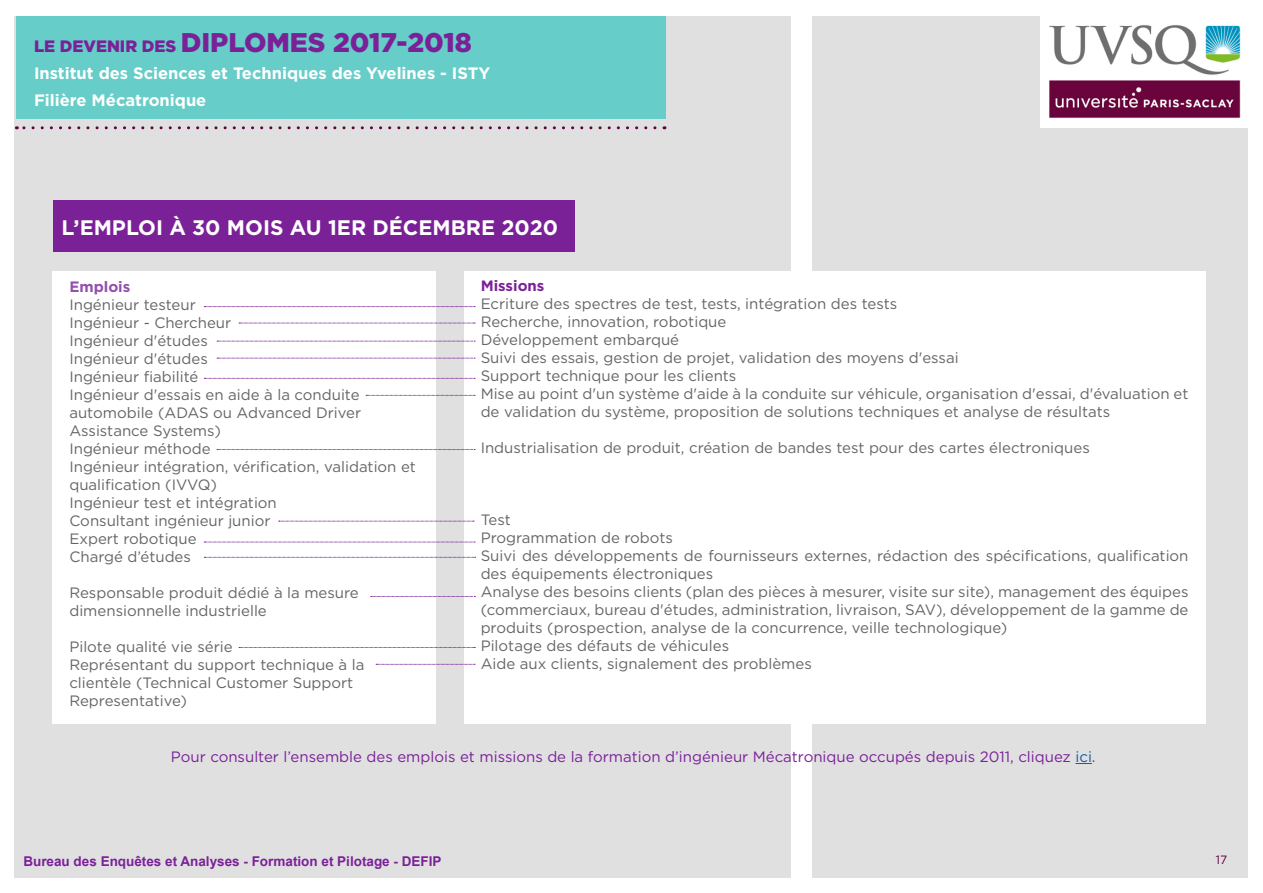
<style>
.page{position:relative;width:1263px;height:893px;background:#fff}
.page>*{position:absolute;margin:0;border:0;box-sizing:border-box;transform-origin:0 0}
.t1{font:900 27px "Gotham";color:#7b2198}
.t2{font:700 21px "Gotham";color:#fff}
.t3{font:700 16.5px "Gotham";color:#fff}
.t4{font:15px/18px "Gotham";color:#646567}
.t5{font:15px "Gotham";color:#7b2198}
.t6{font:700 15px "Gotham";color:#7b2198}
.t7{font:700 15px "Gotham";color:#954ead}
.t8{font:700 13.5px "Arial";color:#7b2198}
.t9{font:12px "Gotham";color:#63003c}
.s1{font-size:16.5px}
.s2{color:#175d9e}
</style>
<div class="page">
<div style="left:15px;top:16px;width:776px;height:861px;background:#e0e0e1"></div>
<div style="left:812px;top:16px;width:436px;height:861px;background:#e0e0e1"></div>
<img style="left:1041px;top:16px;width:207px;height:112px">
<div style="left:16px;top:17px;width:649px;height:102px;background:#66cdc8"></div>
<div style="left:52px;top:271px;width:384px;height:453px;background:#fff"></div>
<svg style="left:16px;top:126px;width:639px;height:3px"></svg>
<div style="left:464px;top:271px;width:741px;height:453px;background:#fff"></div>
<svg style="left:1075px;top:763px;width:17px;height:1px"></svg>
<svg style="left:204px;top:306px;width:271px;height:1px"></svg>
<svg style="left:217px;top:341px;width:258px;height:1px"></svg>
<svg style="left:204px;top:378px;width:271px;height:1px"></svg>
<svg style="left:217px;top:449px;width:258px;height:1px"></svg>
<svg style="left:239px;top:323px;width:236px;height:1px"></svg>
<svg style="left:217px;top:358px;width:258px;height:1px"></svg>
<svg style="left:376px;top:664px;width:99px;height:1px"></svg>
<svg style="left:204px;top:542px;width:271px;height:1px"></svg>
<svg style="left:204px;top:557px;width:272px;height:1px"></svg>
<svg style="left:239px;top:647px;width:236px;height:1px"></svg>
<svg style="left:371px;top:596px;width:104px;height:1px"></svg>
<svg style="left:279px;top:521px;width:195px;height:1px"></svg>
<div style="left:53px;top:201px;width:522px;height:51px;background:#7b2198"></div>
<svg style="left:366px;top:395px;width:109px;height:1px"></svg>
<p class="t1" style="left:34px;top:24px;width:439px"><span class="s1">LE DEVENIR DES</span> DIPLOMES 2017-2018</p>
<p class="t3" style="left:34px;top:62px;width:458px">Institut des Sciences et Techniques des Yvelines - ISTY</p>
<p class="t3" style="left:34px;top:89px;width:174px">Filière Mécatronique</p>
<p class="t2" style="left:61px;top:213px;width:498px">L’EMPLOI À 30 MOIS AU 1ER DÉCEMBRE 2020</p>
<p class="t7" style="left:69px;top:277px;width:62px">Emplois</p>
<p class="t4" style="left:69px;top:295px;width:128px">Ingénieur testeur</p>
<p class="t4" style="left:69px;top:313px;width:163px">Ingénieur - Chercheur</p>
<p class="t4" style="left:69px;top:331px;width:140px">Ingénieur d'études</p>
<p class="t4" style="left:69px;top:349px;width:140px">Ingénieur d'études</p>
<p class="t4" style="left:69px;top:367px;width:130px">Ingénieur fiabilité</p>
<p class="t4" style="left:69px;top:385px;width:293px;text-align:justify">Ingénieur d'essais en aide à la conduite automobile (ADAS ou Advanced Driver Assistance Systems)</p>
<p class="t4" style="left:69px;top:439px;width:143px">Ingénieur méthode</p>
<p class="t4" style="left:69px;top:457px;width:348px">Ingénieur intégration, vérification, validation et qualification (IVVQ)</p>
<p class="t4" style="left:69px;top:493px;width:209px">Ingénieur test et intégration</p>
<p class="t4" style="left:69px;top:511px;width:203px">Consultant ingénieur junior</p>
<p class="t4" style="left:69px;top:529px;width:129px">Expert robotique</p>
<p class="t4" style="left:69px;top:547px;width:123px">Chargé d’études</p>
<p class="t4" style="left:69px;top:583px;width:291px">Responsable produit dédié à la mesure dimensionnelle industrielle</p>
<p class="t4" style="left:69px;top:637px;width:165px">Pilote qualité vie série</p>
<p class="t4" style="left:69px;top:655px;width:297px">Représentant du support technique à la clientèle (Technical Customer Support<br>Representative)</p>
<p class="t6" style="left:481px;top:276px;width:65px">Missions</p>
<p class="t4" style="left:481px;top:295px;width:418px">Ecriture des spectres de test, tests, intégration des tests</p>
<p class="t4" style="left:481px;top:313px;width:247px">Recherche, innovation, robotique</p>
<p class="t4" style="left:481px;top:331px;width:200px">Développement embarqué</p>
<p class="t4" style="left:481px;top:349px;width:479px">Suivi des essais, gestion de projet, validation des moyens d'essai</p>
<p class="t4" style="left:481px;top:367px;width:257px">Support technique pour les clients</p>
<p class="t4" style="left:481px;top:385px;width:709px">Mise au point d'un système d'aide à la conduite sur véhicule, organisation d'essai, d'évaluation et de validation du système, proposition de solutions techniques et analyse de résultats</p>
<p class="t4" style="left:481px;top:439px;width:611px">Industrialisation de produit, création de bandes test pour des cartes électroniques</p>
<p class="t4" style="left:481px;top:511px;width:32px">Test</p>
<p class="t4" style="left:481px;top:529px;width:194px">Programmation de robots</p>
<p class="t4" style="left:481px;top:547px;width:709px">Suivi des développements de fournisseurs externes, rédaction des spécifications, qualification des équipements électroniques</p>
<p class="t4" style="left:481px;top:583px;width:709px;text-align:justify">Analyse des besoins clients (plan des pièces à mesurer, visite sur site), management des équipes (commerciaux, bureau d'études, administration, livraison, SAV), développement de la gamme de produits (prospection, analyse de la concurrence, veille technologique)</p>
<p class="t4" style="left:481px;top:637px;width:250px">Pilotage des défauts de véhicules</p>
<p class="t4" style="left:481px;top:655px;width:333px">Aide aux clients, signalement des problèmes</p>
<p class="t5" style="left:171px;top:747px;width:926px">Pour consulter l’ensemble des emplois et missions de la formation d’ingénieur Mécatronique occupés depuis 2011, cliquez <span class="s2">ici</span>.</p>
<p class="t8" style="left:23px;top:852px;width:420px">Bureau des Enquêtes et Analyses - Formation et Pilotage - DEFIP</p>
<p class="t9" style="left:1216px;top:852px;width:13px">17</p>
</div>
